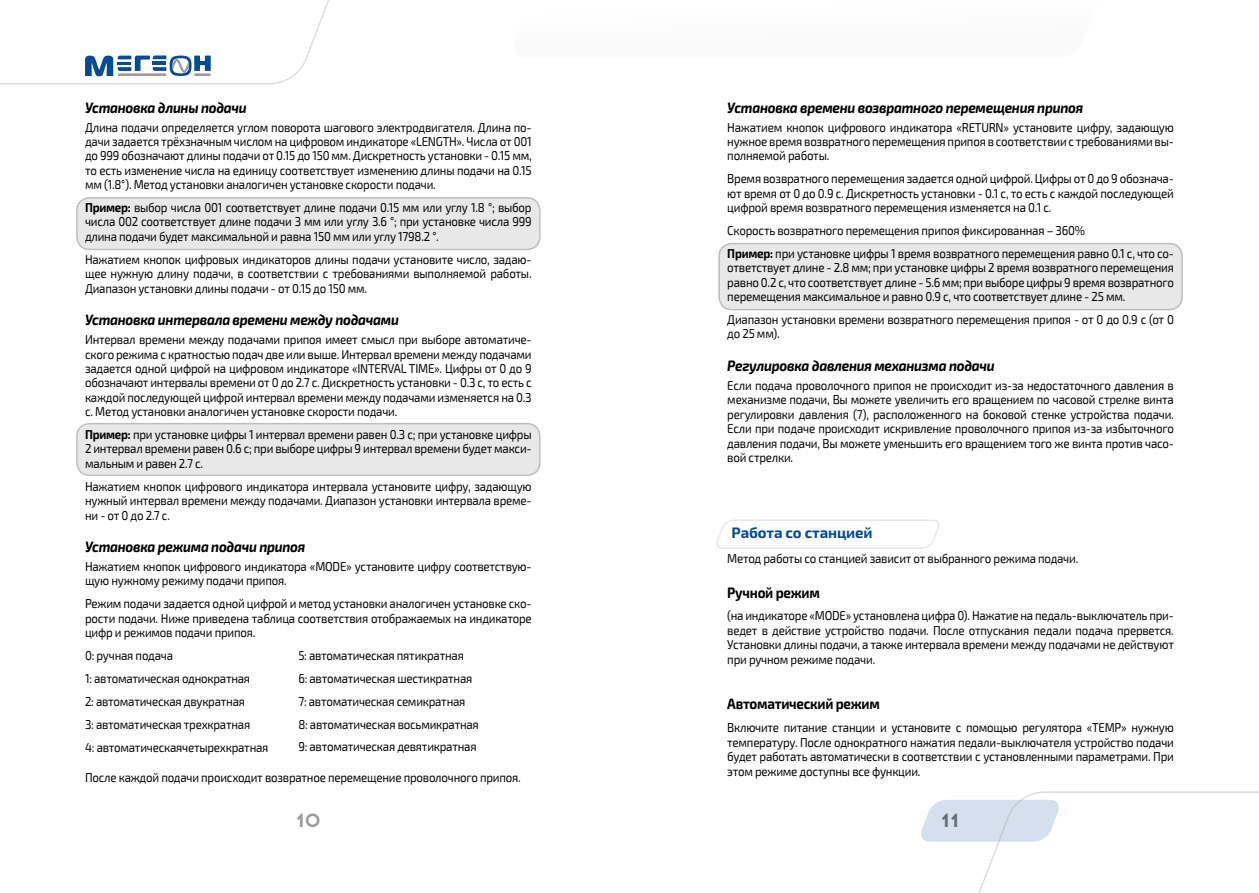
<style>
.page{position:relative;width:1259px;height:893px;background:#fff}
.page>*{position:absolute;margin:0;border:0;box-sizing:border-box;transform-origin:0 0}
.t1{font:700 19.5px "Acrom";color:#9d9d9c}
.t2{font:700 19.5px "Acrom";color:#000}
.t3{font:italic 700 15px "Exo 2.0";letter-spacing:-.02em;color:#000;scale:.89 1}
.t4{font:700 15px "Exo 2.0";letter-spacing:-.02em;color:#000;scale:.89 1}
.t5{font:700 15px "Exo 2.0";letter-spacing:-.01em;color:#044c95}
.t6{font:12.9px/14.4px "Exo 2.0";letter-spacing:-.02em;color:#000;text-align:justify;scale:.89 1}
.s1{font-weight:700}
</style>
<div class="page">
<svg style="left:0;top:0;width:329px;height:85px"></svg>
<svg style="left:921px;top:791px;width:338px;height:102px"></svg>
<div style="left:77px;top:424px;width:463px;height:51px;background:#e8e8e8;border-radius:13px"></div>
<div style="left:76px;top:423px;width:464px;height:53px;border:2px solid #747474;border-radius:13px"></div>
<div style="left:77px;top:198px;width:463px;height:51px;background:#e8e8e8;border-radius:13px"></div>
<div style="left:76px;top:197px;width:464px;height:53px;border:2px solid #747474;border-radius:13px"></div>
<div style="left:719px;top:244px;width:463px;height:66px;background:#e8e8e8;border-radius:13px"></div>
<div style="left:718px;top:243px;width:464px;height:67px;border:2px solid #747474;border-radius:13px"></div>
<svg style="left:716px;top:519px;width:223px;height:30px"></svg>
<p class="t3" style="left:85px;top:98px;width:183px">Установка длины подачи</p>
<p class="t6" style="left:85px;top:120px;width:503px">Длина подачи определяется углом поворота шагового электродвигателя. Длина по&shy;дачи задается трёхзначным числом на цифровом индикаторе «LENGTH». Числа от 001 до 999 обозначают длины подачи от 0.15 до 150 мм. Дискретность установки - 0.15 мм, то есть изменение числа на единицу соответствует изменению длины подачи на 0.15 мм (1.8°). Метод установки аналогичен установке скорости подачи.</p>
<p class="t6" style="left:85px;top:201px;width:503px"><span class="s1">Пример:</span> выбор числа 001 соответствует длине подачи 0.15 мм или углу 1.8 °; выбор числа 002 соответствует длине подачи 3 мм или углу 3.6 °; при установке числа 999 длина подачи будет максимальной и равна 150 мм или углу 1798.2 °.</p>
<p class="t6" style="left:85px;top:252px;width:503px">Нажатием кнопок цифровых индикаторов длины подачи установите число, задаю&shy;щее нужную длину подачи, в соответствии с требованиями выполняемой работы.<br>Диапазон установки длины подачи - от 0.15 до 150 мм.</p>
<p class="t3" style="left:85px;top:311px;width:354px">Установка интервала времени между подачами</p>
<p class="t6" style="left:85px;top:333px;width:503px">Интервал времени между подачами припоя имеет смысл при выборе автоматиче&shy;ского режима с кратностью подач две или выше. Интервал времени между подачами задается одной цифрой на цифровом индикаторе «INTERVAL TIME». Цифры от 0 до 9 обозначают интервалы времени от 0 до 2.7 с. Дискретность установки - 0.3 с, то есть с каждой последующей цифрой интервал времени между подачами изменяется на 0.3 с. Метод установки аналогичен установке скорости подачи.</p>
<p class="t6" style="left:85px;top:427px;width:503px"><span class="s1">Пример:</span> при установке цифры 1 интервал времени равен 0.3 с; при установке цифры 2 интервал времени равен 0.6 с; при выборе цифры 9 интервал времени будет макси&shy;мальным и равен 2.7 с.</p>
<p class="t6" style="left:85px;top:479px;width:503px">Нажатием кнопок цифрового индикатора интервала установите цифру, задающую нужный интервал времени между подачами. Диапазон установки интервала време&shy;ни - от 0 до 2.7 с.</p>
<p class="t3" style="left:85px;top:538px;width:249px">Установка режима подачи припоя</p>
<p class="t6" style="left:85px;top:560px;width:503px">Нажатием кнопок цифрового индикатора «MODE» установите цифру соответствую&shy;щую нужному режиму подачи припоя.</p>
<p class="t6" style="left:85px;top:597px;width:503px">Режим подачи задается одной цифрой и метод установки аналогичен установке ско&shy;рости подачи. Ниже приведена таблица соответствия отображаемых на индикаторе цифр и режимов подачи припоя.</p>
<p class="t6" style="left:85px;top:644px;width:208px;line-height:23px;text-align:left">0: ручная подача<br>1: автоматическая однократная<br>2: автоматическая двукратная<br>3: автоматическая трехкратная<br>4: автоматическаячетырехкратная</p>
<p class="t6" style="left:298px;top:644px;width:204px;line-height:23px;text-align:left">5: автоматическая пятикратная<br>6: автоматическая шестикратная 7: автоматическая семикратная<br>8: автоматическая восьмикратная 9: автоматическая девятикратная</p>
<p class="t6" style="left:85px;top:770px;width:491px">После каждой подачи происходит возвратное перемещение проволочного припоя.</p>
<p class="t3" style="left:727px;top:98px;width:401px">Установка времени возвратного перемещения припоя</p>
<p class="t6" style="left:727px;top:120px;width:503px">Нажатием кнопок цифрового индикатора «RETURN» установите цифру, задающую нужное время возвратного перемещения припоя в соответствии с требованиями вы&shy;полняемой работы.</p>
<p class="t6" style="left:727px;top:172px;width:503px">Время возвратного перемещения задается одной цифрой. Цифры от 0 до 9 обознача&shy;ют время от 0 до 0.9 с. Дискретность установки - 0.1 с, то есть с каждой последующей цифрой время возвратного перемещения изменяется на 0.1 с.</p>
<p class="t6" style="left:727px;top:219px;width:503px;line-height:23px">Скорость возвратного перемещения припоя фиксированная – 360%<br><span class="s1">Пример:</span> при установке цифры 1 время возвратного перемещения равно 0.1 с, что со-</p>
<p class="t6" style="left:727px;top:261px;width:503px">ответствует длине - 2.8 мм; при установке цифры 2 время возвратного перемещения равно 0.2 с, что соответствует длине - 5.6 мм; при выборе цифры 9 время возвратного перемещения максимальное и равно 0.9 с, что соответствует длине - 25 мм.</p>
<p class="t6" style="left:727px;top:312px;width:503px">Диапазон установки времени возвратного перемещения припоя - от 0 до 0.9 с (от 0 до 25 мм).</p>
<p class="t3" style="left:727px;top:357px;width:302px">Регулировка давления механизма подачи</p>
<p class="t6" style="left:727px;top:378px;width:503px">Если подача проволочного припоя не происходит из-за недостаточного давления в механизме подачи, Вы можете увеличить его вращением по часовой стрелке винта регулировки давления (7), расположенного на боковой стенке устройства подачи.<br>Если при подаче происходит искривление проволочного припоя из-за избыточного давления подачи, Вы можете уменьшить его вращением того же винта против часо&shy;вой стрелки.</p>
<p class="t5" style="left:731px;top:524px;width:142px">Работа со станцией</p>
<p class="t6" style="left:727px;top:552px;width:396px">Метод работы со станцией зависит от выбранного режима подачи.</p>
<p class="t4" style="left:727px;top:583px;width:105px">Ручной режим</p>
<p class="t6" style="left:727px;top:609px;width:503px">(на индикаторе «MODE» установлена цифра 0). Нажатие на педаль-выключатель при&shy;ведет в действие устройство подачи. После отпускания педали подача прервется.<br>Установки длины подачи, а также интервала времени между подачами не действуют при ручном режиме подачи.</p>
<p class="t4" style="left:727px;top:695px;width:173px">Автоматический режим</p>
<p class="t6" style="left:727px;top:721px;width:503px">Включите питание станции и установите с помощью регулятора «TEMP» нужную температуру. После однократного нажатия педали-выключателя устройство подачи будет работать автоматически в соответствии с установленными параметрами. При этом режиме доступны все функции.</p>
<h1 class="t1" style="left:296px;top:807px;width:26px">10</h1>
<h1 class="t2" style="left:942px;top:807px;width:19px">11</h1>
</div>
